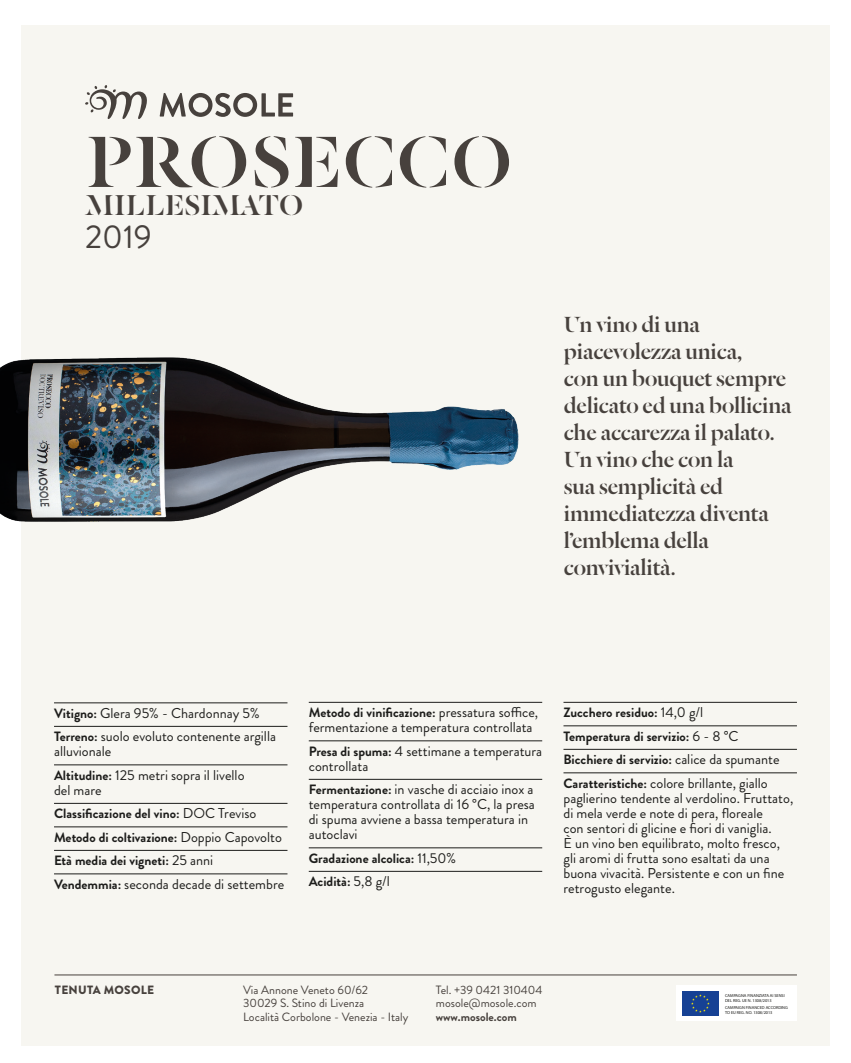
<style>
.page{position:relative;width:851px;height:1063px;background:#fff}
.page>*{position:absolute;margin:0;border:0;box-sizing:border-box;transform-origin:0 0}
.testo{font:79.5px "Dala Floda Roman No.2";letter-spacing:.02em;color:#47413d}
.testo-2{font:33px "Brandon Grotesque";color:#47413d}
.testo-3{font:31.5px "Dala Floda Roman No.2";letter-spacing:.01em;color:#47413d}
.descrizione_vini{font:24px/27px "Dala Floda Roman No.2";letter-spacing:-.01em;color:#47413d}
.TITOLO_SCHEDA{font:14.25px/15px "Brandon Grotesque";color:#1d1d1b}
.TITOLO_SCHEDA-2{font:700 13.5px "Brandon Grotesque";color:#1d1d1b}
.t1{font:12px/13.5px "Brandon Grotesque";color:#47413d}
.t2{font:700 12px "Brandon Grotesque";color:#47413d}
.t3{font:900 12px "Brandon Grotesque";letter-spacing:.02em;color:#47413d}
.t4{font:4.35px/5.1px "Myriad Pro";color:#1d1d1b}
.s1{font-weight:700;font-size:13.5px}
.s2{font-weight:400;font-size:14.25px}
</style>
<div class="page">
<div style="left:21px;top:26px;width:808px;height:1020px;background:#f7f6f1"></div>
<hr style="left:54px;top:975px;width:742px;height:1px;background:#47413d">
<div style="left:676px;top:986px;width:120px;height:35px;background:#fff"></div>
<div style="left:682px;top:991px;width:36px;height:25px;background:#164194"></div>
<svg style="left:691px;top:994px;width:18px;height:19px"></svg>
<svg style="left:160px;top:93px;width:133px;height:24px"></svg>
<svg style="left:85px;top:85px;width:62px;height:34px"></svg>
<hr style="left:54px;top:703px;width:233px;height:1px;background:#1d1d1b">
<hr style="left:54px;top:726px;width:233px;height:1px;background:#1d1d1b">
<hr style="left:54px;top:765px;width:233px;height:1px;background:#1d1d1b">
<hr style="left:54px;top:803px;width:233px;height:1px;background:#1d1d1b">
<hr style="left:54px;top:827px;width:233px;height:1px;background:#1d1d1b">
<hr style="left:54px;top:850px;width:233px;height:1px;background:#1d1d1b">
<hr style="left:54px;top:874px;width:233px;height:1px;background:#1d1d1b">
<hr style="left:309px;top:702px;width:233px;height:1px;background:#1d1d1b">
<hr style="left:309px;top:741px;width:233px;height:1px;background:#1d1d1b">
<hr style="left:309px;top:779px;width:233px;height:1px;background:#1d1d1b">
<hr style="left:309px;top:848px;width:233px;height:1px;background:#1d1d1b">
<hr style="left:309px;top:871px;width:233px;height:1px;background:#1d1d1b">
<hr style="left:563px;top:702px;width:233px;height:1px;background:#1d1d1b">
<hr style="left:563px;top:726px;width:233px;height:1px;background:#1d1d1b">
<hr style="left:563px;top:749px;width:233px;height:1px;background:#1d1d1b">
<hr style="left:563px;top:773px;width:233px;height:1px;background:#1d1d1b">
<img style="left:0;top:357px;width:519px;height:165px">
<p class="testo" style="left:86px;top:109px;width:428px">PROSECCO</p>
<p class="testo-2" style="left:85px;top:214px;width:68px">2019</p>
<p class="testo-3" style="left:85px;top:185px;width:219px">MILLESIMATO</p>
<p class="descrizione_vini" style="left:564px;top:310px;width:180px">Un vino di una piacevolezza unica,</p>
<p class="descrizione_vini" style="left:564px;top:364px;width:229px">con un bouquet sempre delicato ed una bollicina</p>
<p class="descrizione_vini" style="left:564px;top:418px;width:212px">che accarezza il palato.</p>
<p class="descrizione_vini" style="left:564px;top:445px;width:206px">Un vino che con la sua semplicità ed immediatezza diventa l’emblema della convivialità.</p>
<p class="TITOLO_SCHEDA" style="left:54px;top:706px;width:207px"><span class="s1">Vitigno:</span> Glera 95% - Chardonnay 5%</p>
<p class="TITOLO_SCHEDA" style="left:54px;top:729px;width:223px"><span class="s1">Terreno:</span> suolo evoluto contenente argilla alluvionale</p>
<p class="TITOLO_SCHEDA" style="left:54px;top:768px;width:192px"><span class="s1">Altitudine:</span> 125 metri sopra il livello del mare</p>
<p class="TITOLO_SCHEDA-2" style="left:54px;top:804px;width:204px">Classificazione del vino: <span class="s2">DOC Treviso</span></p>
<p class="TITOLO_SCHEDA-2" style="left:54px;top:828px;width:229px">Metodo di coltivazione: <span class="s2">Doppio Capovolto</span></p>
<p class="TITOLO_SCHEDA-2" style="left:54px;top:851px;width:161px">Età media dei vigneti: <span class="s2">25 anni</span></p>
<p class="TITOLO_SCHEDA" style="left:54px;top:877px;width:232px"><span class="s1">Vendemmia:</span> seconda decade di settembre</p>
<p class="TITOLO_SCHEDA-2" style="left:309px;top:703px;width:231px">Metodo di vinificazione: <span class="s2">pressatura soffice,</span></p>
<p class="TITOLO_SCHEDA" style="left:309px;top:720px;width:225px">fermentazione a temperatura controllata</p>
<p class="TITOLO_SCHEDA" style="left:309px;top:744px;width:235px"><span class="s1">Presa di spuma:</span> 4 settimane a temperatura controllata</p>
<p class="TITOLO_SCHEDA" style="left:309px;top:782px;width:228px"><span class="s1">Fermentazione:</span> in vasche di acciaio inox a temperatura controllata di 16 °C, la presa di spuma avviene a bassa temperatura in autoclavi</p>
<p class="TITOLO_SCHEDA-2" style="left:309px;top:849px;width:149px">Gradazione alcolica: <span class="s2">11,50%</span></p>
<p class="TITOLO_SCHEDA-2" style="left:309px;top:872px;width:83px">Acidità: <span class="s2">5,8 g/l</span></p>
<p class="TITOLO_SCHEDA-2" style="left:563px;top:703px;width:141px">Zucchero residuo: <span class="s2">14,0 g/l</span></p>
<p class="TITOLO_SCHEDA-2" style="left:563px;top:727px;width:177px">Temperatura di servizio: <span class="s2">6 - 8 °C</span></p>
<p class="TITOLO_SCHEDA-2" style="left:563px;top:750px;width:217px">Bicchiere di servizio: <span class="s2">calice da spumante</span></p>
<p class="TITOLO_SCHEDA" style="left:563px;top:776px;width:231px"><span class="s1">Caratteristiche:</span> colore brillante, giallo paglierino tendente al verdolino. Fruttato, di mela verde e note di pera, floreale<br>con sentori di glicine e fiori di vaniglia.<br>È un vino ben equilibrato, molto fresco, gli aromi di frutta sono esaltati da una buona vivacità. Persistente e con un fine retrogusto elegante.</p>
<p class="t3" style="left:55px;top:981px;width:101px">TENUTA MOSOLE</p>
<p class="t1" style="left:243px;top:983px;width:167px">Via Annone Veneto 60/62<br>30029 S. Stino di Livenza<br>Località Corbolone - Venezia - Italy</p>
<p class="t1" style="left:436px;top:983px;width:108px">Tel. +39 0421 310404 mosole@mosole.com</p>
<p class="t2" style="left:436px;top:1008px;width:82px">www.mosole.com</p>
<p class="t4" style="left:725px;top:992px;width:61px">CAMPAGNA FINANZIATA AI SENSI<br>DEL REG. UE N. 1308/2013</p>
<p class="t4" style="left:725px;top:1005px;width:64px">CAMPAIGN FINANCED ACCORDING<br>TO EU REG. NO. 1308/2013</p>
</div>
